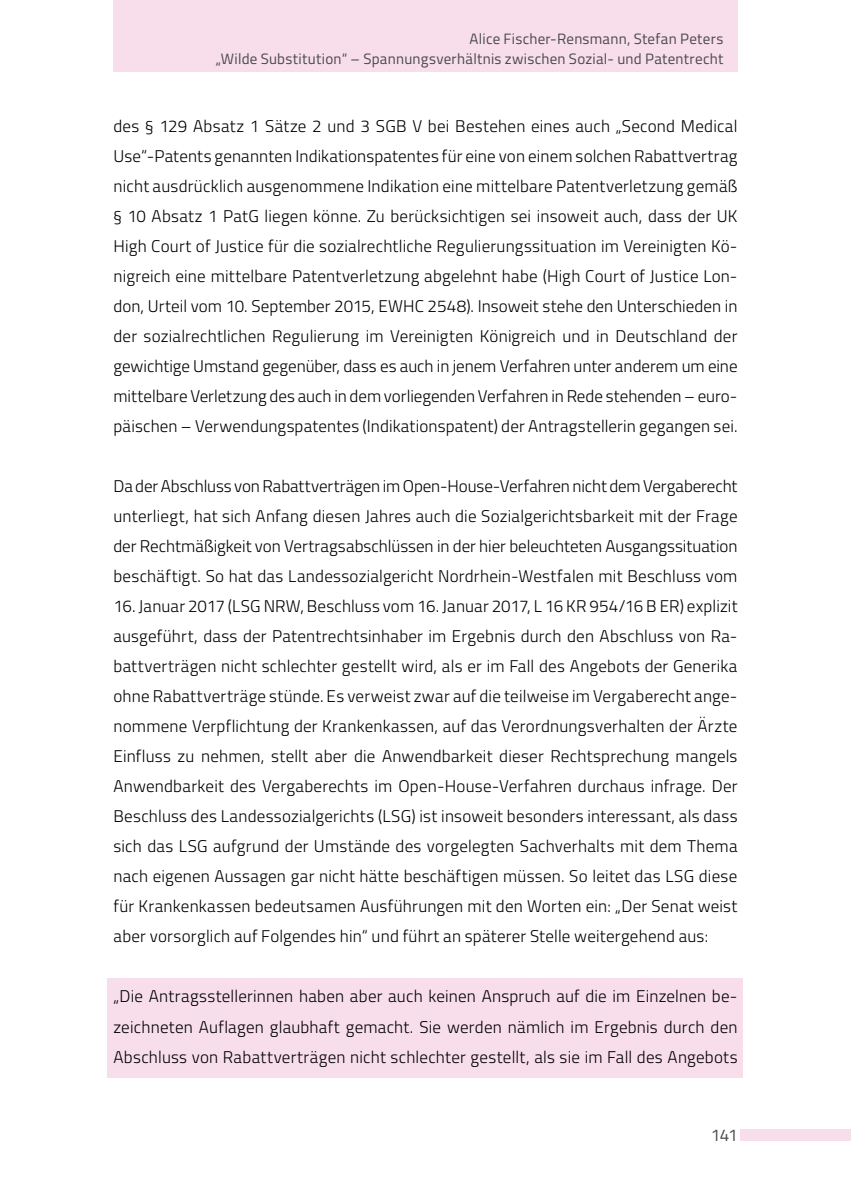
<style>
.page{position:relative;width:851px;height:1191px;background:#fff}
.page>*{position:absolute;margin:0;border:0;box-sizing:border-box;transform-origin:0 0}
.t1{font:300 17px/30px "Titillium";letter-spacing:.01em;color:#000;text-align:justify}
.t2{font:17px "Titillium";color:#4a4a49}
.t3{font:15px/20px "Titillium";letter-spacing:.015em;color:#4a4a49;text-align:right}
</style>
<div class="page">
<div style="left:113px;top:0;width:624px;height:71px;background:#f8deeb"></div>
<div style="left:740px;top:1129px;width:110px;height:11px;background:#f8deeb"></div>
<div style="left:108px;top:977px;width:635px;height:100px;background:#f8deeb"></div>
<p class="t3" style="left:216px;top:28px;width:509px">Alice Fischer-Rensmann, Stefan Peters<br>„Wilde Substitution“ – Spannungsverhältnis zwischen Sozial- und Patentrecht</p>
<p class="t1" style="left:113px;top:110px;width:625px">des § 129 Absatz 1 Sätze 2 und 3 SGB V bei Bestehen eines auch „Second Medical Use“-Patents genannten Indikationspatentes für eine von einem solchen Rabattvertrag nicht ausdrücklich ausgenommene Indikation eine mittelbare Patentverletzung gemäß § 10 Absatz 1 PatG liegen könne. Zu berücksichtigen sei insoweit auch, dass der UK High Court of Justice für die sozialrechtliche Regulierungssituation im Vereinigten Kö&shy;nigreich eine mittelbare Patentverletzung abgelehnt habe (High Court of Justice Lon&shy;don, Urteil vom 10. September 2015, EWHC 2548). Insoweit stehe den Unterschieden in der sozialrechtlichen Regulierung im Vereinigten Königreich und in Deutschland der gewichtige Umstand gegenüber, dass es auch in jenem Verfahren unter anderem um eine mittelbare Verletzung des auch in dem vorliegenden Verfahren in Rede stehenden – euro&shy;päischen – Verwendungspatentes (Indikationspatent) der Antragstellerin gegangen sei.</p>
<p class="t1" style="left:113px;top:470px;width:625px">Da der Abschluss von Rabattverträgen im Open-House-Verfahren nicht dem Vergaberecht unterliegt, hat sich Anfang diesen Jahres auch die Sozialgerichtsbarkeit mit der Frage der Rechtmäßigkeit von Vertragsabschlüssen in der hier beleuchteten Ausgangssituation beschäftigt. So hat das Landessozialgericht Nordrhein-Westfalen mit Beschluss vom</p>
<p class="t1" style="left:113px;top:590px;width:625px">16. Januar 2017 (LSG NRW, Beschluss vom 16. Januar 2017, L 16 KR 954/16 B ER) explizit ausgeführt, dass der Patentrechtsinhaber im Ergebnis durch den Abschluss von Ra&shy;battverträgen nicht schlechter gestellt wird, als er im Fall des Angebots der Generika ohne Rabattverträge stünde. Es verweist zwar auf die teilweise im Vergaberecht ange&shy;nommene Verpflichtung der Krankenkassen, auf das Verordnungsverhalten der Ärzte Einfluss zu nehmen, stellt aber die Anwendbarkeit dieser Rechtsprechung mangels Anwendbarkeit des Vergaberechts im Open-House-Verfahren durchaus infrage. Der Beschluss des Landessozialgerichts (LSG) ist insoweit besonders interessant, als dass sich das LSG aufgrund der Umstände des vorgelegten Sachverhalts mit dem Thema nach eigenen Aussagen gar nicht hätte beschäftigen müssen. So leitet das LSG diese für Krankenkassen bedeutsamen Ausführungen mit den Worten ein: „Der Senat weist aber vorsorglich auf Folgendes hin“ und führt an späterer Stelle weitergehend aus:</p>
<p class="t1" style="left:113px;top:980px;width:625px">„Die Antragsstellerinnen haben aber auch keinen Anspruch auf die im Einzelnen be&shy;zeichneten Auflagen glaubhaft gemacht. Sie werden nämlich im Ergebnis durch den Abschluss von Rabattverträgen nicht schlechter gestellt, als sie im Fall des Angebots</p>
<p class="t2" style="left:710px;top:1122px;width:28px">141</p>
</div>
